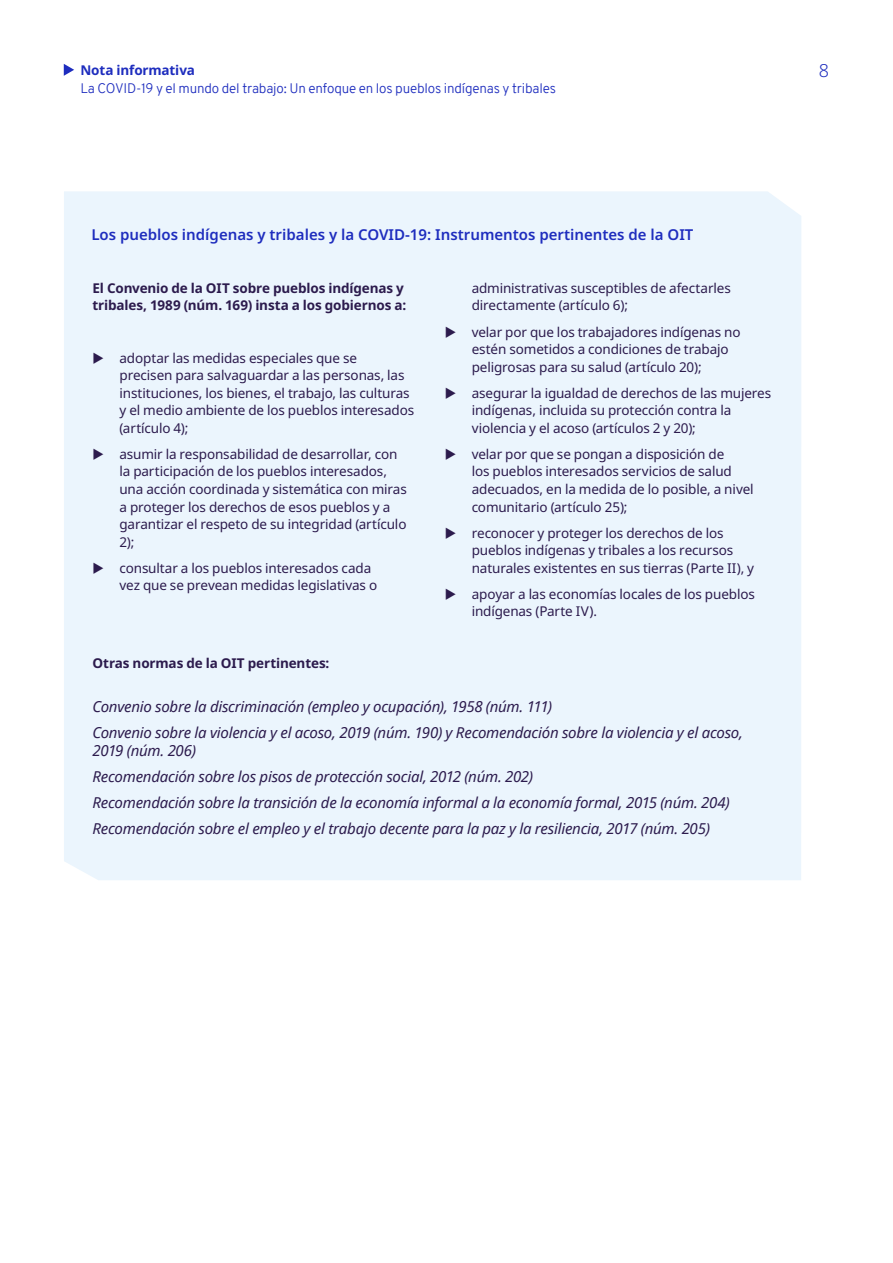
<style>
.page{position:relative;width:893px;height:1263px;background:#fff}
.page>*{position:absolute;margin:0;border:0;box-sizing:border-box;transform-origin:0 0}
.t1{font:300 18px "Noto Sans";color:#1e2dbe}
.Briefing_A4_-_Body{font:italic 15px/17.5px "Noto Sans";letter-spacing:-.015em;color:#2c1b4d}
.Note_-title-table{font:600 15px "Noto Sans";color:#1e2dbe}
.t2{font:13.5px/17.5px "Noto Sans";letter-spacing:-.01em;color:#2c1b4d}
.Briefing_A4_-_Body-2{font:700 13.5px/17.5px "Noto Sans";letter-spacing:-.01em;color:#2c1b4d}
.Briefing_A4_-_Subhea{font:300 13.5px "Overpass";letter-spacing:-.015em;color:#1e2dbe}
.Briefing_A4_-_Subhea-2{font:700 13.5px "Noto Sans";letter-spacing:-.01em;color:#1e2dbe}
</style>
<div class="page">
<svg style="left:64px;top:64px;width:10px;height:12px"></svg>
<div style="left:64px;top:191px;width:737px;height:689px;background:#ebf5fd"></div>
<svg style="left:94px;top:352px;width:9px;height:11px"></svg>
<svg style="left:94px;top:448px;width:9px;height:12px"></svg>
<svg style="left:94px;top:562px;width:9px;height:11px"></svg>
<svg style="left:446px;top:326px;width:10px;height:11px"></svg>
<svg style="left:446px;top:387px;width:10px;height:11px"></svg>
<svg style="left:446px;top:448px;width:10px;height:12px"></svg>
<svg style="left:446px;top:527px;width:10px;height:11px"></svg>
<svg style="left:446px;top:588px;width:10px;height:11px"></svg>
<p class="Briefing_A4_-_Subhea-2" style="left:80px;top:60px;width:116px">Nota informativa</p>
<h1 class="t1" style="left:819px;top:57px;width:12px">8</h1>
<p class="Briefing_A4_-_Subhea" style="left:80px;top:78px;width:477px">La COVID-19 y el mundo del trabajo: Un enfoque en los pueblos indígenas y tribales</p>
<p class="Note_-title-table" style="left:91px;top:224px;width:604px">Los pueblos indígenas y tribales y la COVID-19: Instrumentos pertinentes de la OIT</p>
<p class="Briefing_A4_-_Body-2" style="left:92px;top:280px;width:315px">El Convenio de la OIT sobre pueblos indígenas y tribales, 1989 (núm. 169) insta a los gobiernos a:</p>
<p class="t2" style="left:119px;top:349px;width:296px">adoptar las medidas especiales que se<br>precisen para salvaguardar a las personas, las instituciones, los bienes, el trabajo, las culturas y el medio ambiente de los pueblos interesados (artículo 4);</p>
<p class="t2" style="left:119px;top:445px;width:289px">asumir la responsabilidad de desarrollar, con la participación de los pueblos interesados, una acción coordinada y sistemática con miras a proteger los derechos de esos pueblos y a garantizar el respeto de su integridad (artículo 2);</p>
<p class="t2" style="left:119px;top:559px;width:259px">consultar a los pueblos interesados cada vez que se prevean medidas legislativas o</p>
<p class="t2" style="left:472px;top:280px;width:261px">administrativas susceptibles de afectarles directamente (artículo 6);</p>
<p class="t2" style="left:472px;top:323px;width:270px">velar por que los trabajadores indígenas no estén sometidos a condiciones de trabajo peligrosas para su salud (artículo 20);</p>
<p class="t2" style="left:472px;top:384px;width:301px">asegurar la igualdad de derechos de las mujeres indígenas, incluida su protección contra la violencia y el acoso (artículos 2 y 20);</p>
<p class="t2" style="left:472px;top:445px;width:283px">velar por que se pongan a disposición de<br>los pueblos interesados servicios de salud adecuados, en la medida de lo posible, a nivel comunitario (artículo 25);</p>
<p class="t2" style="left:472px;top:524px;width:284px">reconocer y proteger los derechos de los pueblos indígenas y tribales a los recursos naturales existentes en sus tierras (Parte II), y</p>
<p class="t2" style="left:472px;top:585px;width:285px">apoyar a las economías locales de los pueblos indígenas (Parte IV).</p>
<p class="Briefing_A4_-_Body-2" style="left:92px;top:655px;width:238px">Otras normas de la OIT pertinentes:</p>
<p class="Briefing_A4_-_Body" style="left:92px;top:697px;width:461px">Convenio sobre la discriminación (empleo y ocupación), 1958 (núm. 111)</p>
<p class="Briefing_A4_-_Body" style="left:92px;top:723px;width:652px">Convenio sobre la violencia y el acoso, 2019 (núm. 190) y Recomendación sobre la violencia y el acoso,<br>2019 (núm. 206)</p>
<p class="Briefing_A4_-_Body" style="left:92px;top:767px;width:442px">Recomendación sobre los pisos de protección social, 2012 (núm. 202)</p>
<p class="Briefing_A4_-_Body" style="left:92px;top:793px;width:639px">Recomendación sobre la transición de la economía informal a la economía formal, 2015 (núm. 204)</p>
<p class="Briefing_A4_-_Body" style="left:92px;top:819px;width:619px">Recomendación sobre el empleo y el trabajo decente para la paz y la resiliencia, 2017 (núm. 205)</p>
</div>
